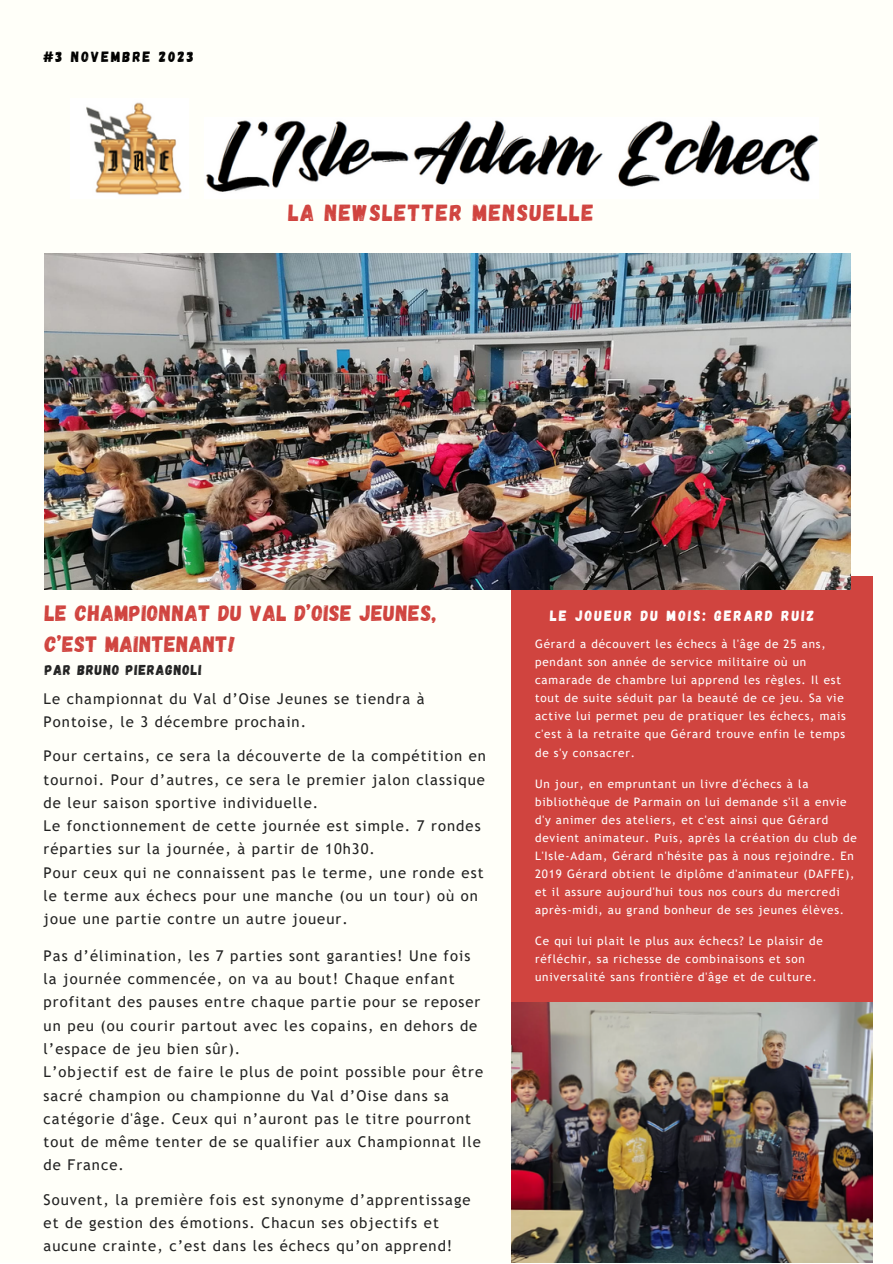
<style>
.page{position:relative;width:893px;height:1264px;background:#fff}
.page>*{position:absolute;margin:0;border:0;box-sizing:border-box;transform-origin:0 0}
.t1{font:23.25px "Gagalin";letter-spacing:.07em;color:#d0443f}
.t2{font:22.2px/30.6px "Gagalin";letter-spacing:.03em;color:#d0443f}
.t3{font:14.85px/23.2px "Trebuchet MS";letter-spacing:.07em;color:#222}
.t4{font:14.85px "Gagalin";letter-spacing:.14em;color:#fff}
.t5{font:14.85px "Gagalin";letter-spacing:.14em;color:#000}
.t6{font:14.4px "Gagalin";letter-spacing:.07em;color:#222}
.t7{font:11.7px/18px "Trebuchet MS";letter-spacing:.07em;color:#fff}
</style>
<div class="page">
<div style="left:0;top:0;width:892px;height:1262px;background:#fffff9"></div>
<div style="left:511px;top:576px;width:361px;height:686px;background:#d0443f"></div>
<img style="left:45px;top:254px;width:805px;height:335px">
<img style="left:206px;top:120px;width:612px;height:72px">
<img style="left:86px;top:102px;width:96px;height:93px">
<img style="left:511px;top:1002px;width:361px;height:260px">
<p class="t5" style="left:44px;top:47px;width:152px">#3 NOVEMBRE 2023</p>
<p class="t1" style="left:288px;top:197px;width:307px">LA NEWSLETTER MENSUELLE</p>
<p class="t2" style="left:45px;top:597px;width:393px">LE CHAMPIONNAT DU VAL D’OISE JEUNES,<br>C’EST MAINTENANT!</p>
<p class="t6" style="left:45px;top:660px;width:158px">PAR BRUNO PIERAGNOLI</p>
<p class="t3" style="left:44px;top:686px;width:382px">Le championnat du Val d’Oise Jeunes se tiendra à<br>Pontoise, le 3 décembre prochain.</p>
<p class="t3" style="left:44px;top:744px;width:444px;text-align:justify">Pour certains, ce sera la découverte de la compétition en tournoi. Pour d’autres, ce sera le premier jalon classique de leur saison sportive individuelle.</p>
<p class="t3" style="left:44px;top:814px;width:438px">Le fonctionnement de cette journée est simple. 7 rondes réparties sur la journée, à partir de 10h30.</p>
<p class="t3" style="left:44px;top:860px;width:441px">Pour ceux qui ne connaissent pas le terme, une ronde est le terme aux échecs pour une manche (ou un tour) où on joue une partie contre un autre joueur.</p>
<p class="t3" style="left:44px;top:944px;width:438px">Pas d’élimination, les 7 parties sont garanties! Une fois la journée commencée, on va au bout! Chaque enfant profitant des pauses entre chaque partie pour se reposer un peu (ou courir partout avec les copains, en dehors de l’espace de jeu bien sûr).</p>
<p class="t3" style="left:44px;top:1060px;width:441px">L’objectif est de faire le plus de point possible pour être sacré champion ou championne du Val d’Oise dans sa catégorie d'âge. Ceux qui n’auront pas le titre pourront tout de même tenter de se qualifier aux Championnat Ile de France.</p>
<p class="t3" style="left:44px;top:1187px;width:428px">Souvent, la première fois est synonyme d’apprentissage et de gestion des émotions. Chacun ses objectifs et aucune crainte, c’est dans les échecs qu’on apprend!</p>
<p class="t4" style="left:550px;top:605px;width:266px">LE JOUEUR DU MOIS: GERARD RUIZ</p>
<p class="t7" style="left:535px;top:635px;width:312px">Gérard a découvert les échecs à l'âge de 25 ans, pendant son année de service militaire où un camarade de chambre lui apprend les règles. Il est tout de suite séduit par la beauté de ce jeu. Sa vie active lui permet peu de pratiquer les échecs, mais c'est à la retraite que Gérard trouve enfin le temps de s'y consacrer.</p>
<p class="t7" style="left:535px;top:774px;width:323px">Un jour, en empruntant un livre d'échecs à la bibliothèque de Parmain on lui demande s'il a envie d'y animer des ateliers, et c'est ainsi que Gérard devient animateur. Puis, après la création du club de L'Isle-Adam, Gérard n'hésite pas à nous rejoindre. En 2019 Gérard obtient le diplôme d'animateur (DAFFE), et il assure aujourd'hui tous nos cours du mercredi après-midi, au grand bonheur de ses jeunes élèves.</p>
<p class="t7" style="left:535px;top:932px;width:289px">Ce qui lui plait le plus aux échecs? Le plaisir de réfléchir, sa richesse de combinaisons et son universalité sans frontière d'âge et de culture.</p>
</div>
